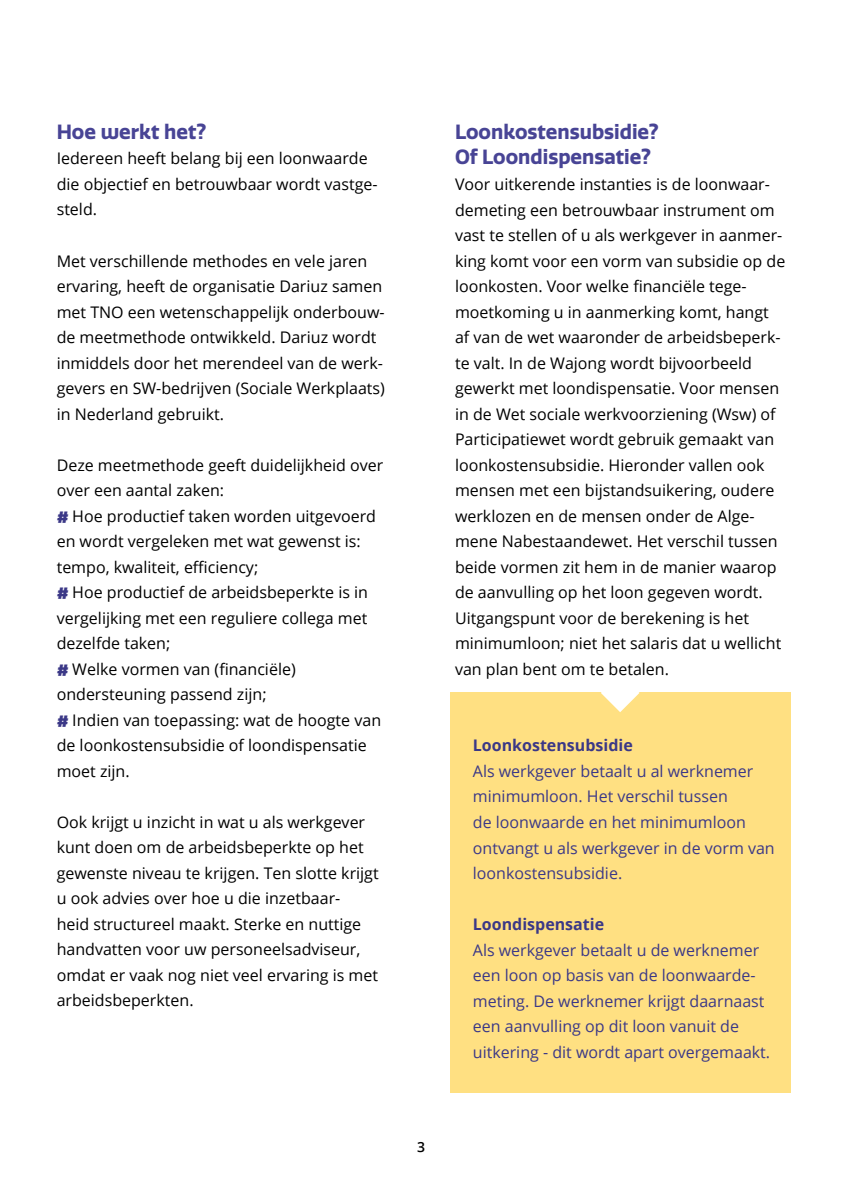
<style>
.page{position:relative;width:842px;height:1191px;background:#fff}
.page>*{position:absolute;margin:0;border:0;box-sizing:border-box;transform-origin:0 0}
.t1{font:700 20px/25.6px "Quatro";color:#484495}
.t2{font:16px/25.6px "Open Sans";color:#000}
.t3{font:16px/25.6px "Open Sans";color:#3b3887}
.t4{font:700 16px "Open Sans";color:#3b3887}
.t5{font:600 14px "Open Sans";color:#000}
.s1{font-family:"Quatro";font-weight:900;color:#3b3887}
</style>
<div class="page">
<div style="left:451px;top:693px;width:340px;height:399px;background:#ffe082"></div>
<svg style="left:601px;top:692px;width:38px;height:20px"></svg>
<p class="t1" style="left:57px;top:119px;width:151px">Hoe werkt het?</p>
<p class="t2" style="left:57px;top:145px;width:322px">Iedereen heeft belang bij een loonwaarde die objectief en betrouwbaar wordt vastge&shy;steld.</p>
<p class="t2" style="left:57px;top:247px;width:330px">Met verschillende methodes en vele jaren ervaring, heeft de organisatie Dariuz samen met TNO een wetenschappelijk onderbouw&shy;de meetmethode ontwikkeld. Dariuz wordt inmiddels door het merendeel van de werk&shy;gevers en SW-bedrijven (Sociale Werkplaats) in Nederland gebruikt.</p>
<p class="t2" style="left:57px;top:451px;width:328px">Deze meetmethode geeft duidelijkheid over over een aantal zaken:<br><span class="s1">#</span> Hoe productief taken worden uitgevoerd en wordt vergeleken met wat gewenst is: tempo, kwaliteit, efficiency;<br><span class="s1">#</span> Hoe productief de arbeidsbeperkte is in vergelijking met een reguliere collega met dezelfde taken;<br><span class="s1">#</span> Welke vormen van (financiële) ondersteuning passend zijn;<br><span class="s1">#</span> Indien van toepassing: wat de hoogte van de loonkostensubsidie of loondispensatie moet zijn.</p>
<p class="t2" style="left:57px;top:809px;width:323px">Ook krijgt u inzicht in wat u als werkgever kunt doen om de arbeidsbeperkte op het gewenste niveau te krijgen. Ten slotte krijgt u ook advies over hoe u die inzetbaar-<br>heid structureel maakt. Sterke en nuttige handvatten voor uw personeelsadviseur, omdat er vaak nog niet veel ervaring is met arbeidsbeperkten.</p>
<p class="t1" style="left:455px;top:119px;width:205px">Loonkostensubsidie?<br>Of Loondispensatie?</p>
<p class="t2" style="left:455px;top:171px;width:332px">Voor uitkerende instanties is de loonwaar&shy;demeting een betrouwbaar instrument om vast te stellen of u als werkgever in aanmer&shy;king komt voor een vorm van subsidie op de loonkosten. Voor welke financiële tege&shy;moetkoming u in aanmerking komt, hangt af van de wet waaronder de arbeidsbeperk&shy;te valt. In de Wajong wordt bijvoorbeeld gewerkt met loondispensatie. Voor mensen in de Wet sociale werkvoorziening (Wsw) of Participatiewet wordt gebruik gemaakt van loonkostensubsidie. Hieronder vallen ook mensen met een bijstandsuikering, oudere werklozen en de mensen onder de Alge&shy;mene Nabestaandewet. Het verschil tussen beide vormen zit hem in de manier waarop de aanvulling op het loon gegeven wordt.<br>Uitgangspunt voor de berekening is het minimumloon; niet het salaris dat u wellicht van plan bent om te betalen.</p>
<p class="t4" style="left:473px;top:734px;width:161px">Loonkostensubsidie</p>
<p class="t3" style="left:473px;top:758px;width:303px">Als werkgever betaalt u al werknemer minimumloon. Het verschil tussen<br>de loonwaarde en het minimumloon ontvangt u als werkgever in de vorm van loonkostensubsidie.</p>
<p class="t4" style="left:473px;top:913px;width:133px">Loondispensatie</p>
<p class="t3" style="left:473px;top:936px;width:299px">Als werkgever betaalt u de werknemer een loon op basis van de loonwaarde&shy;meting. De werknemer krijgt daarnaast een aanvulling op dit loon vanuit de uitkering - dit wordt apart overgemaakt.</p>
<p class="t5" style="left:417px;top:1137px;width:9px">3</p>
</div>
